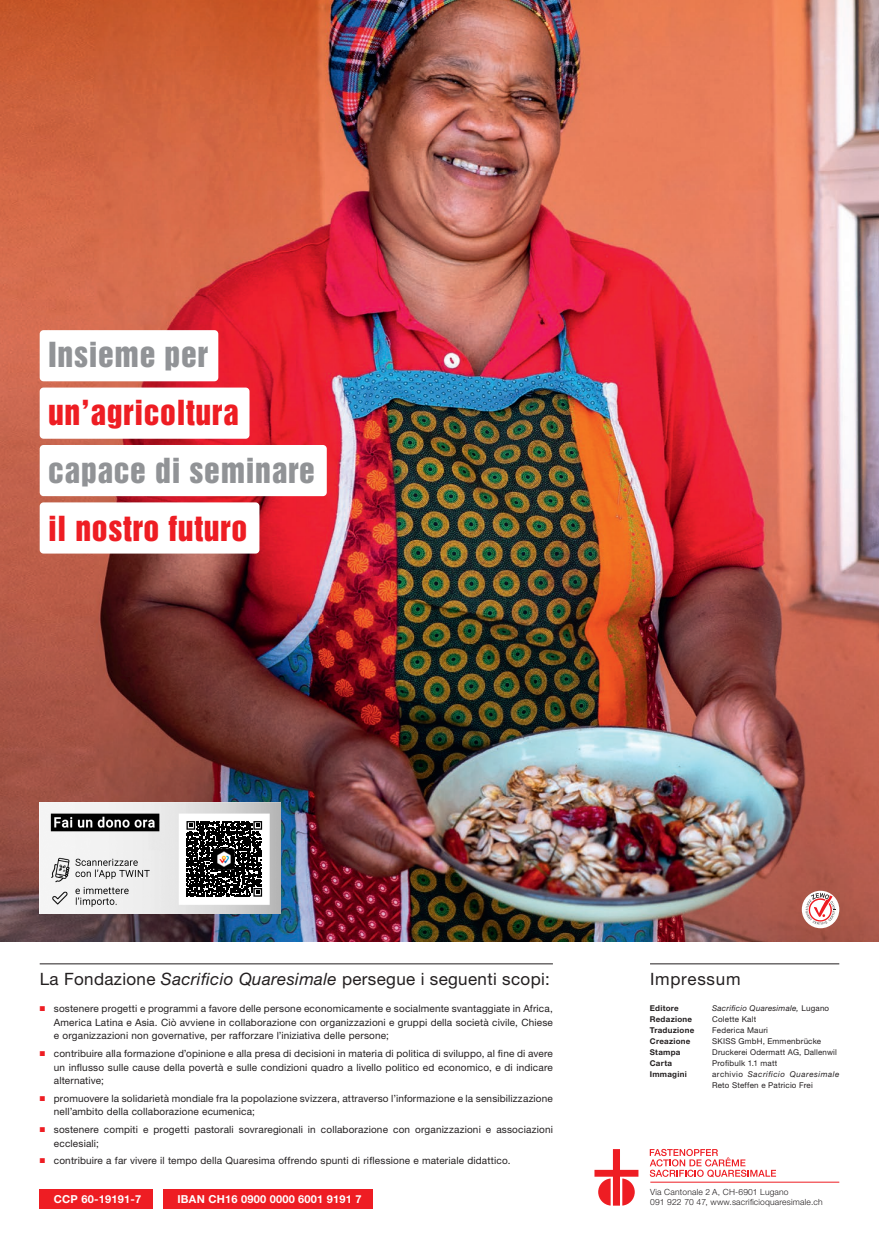
<style>
.page{position:relative;width:879px;height:1248px;background:#fff}
.page>*{position:absolute;margin:0;border:0;box-sizing:border-box;transform-origin:0 0}
.t1{font:31.6px "Helvetica Inserat LT Std";letter-spacing:.02em;color:#ee1d23}
.t2{font:31.6px "Helvetica Inserat LT Std";letter-spacing:.02em;color:#919396}
.t3{font:17px "Helvetica Neue LT Std";letter-spacing:.02em;color:#231f20}
.t4{font:17px "Helvetica Neue LT Std";letter-spacing:.045em;color:#231f20}
.t5{font:700 11px "Helvetica Neue LT Std";letter-spacing:.02em;color:#fff}
.t6{font:10px/13.5px "Helvetica Neue LT Std";letter-spacing:.015em;color:#231f20;text-align:justify}
.t7{font:300 8.5px/10px "Helvetica Neue LT Std";letter-spacing:.02em;color:#231f20}
.t8{font:8px/11px "Helvetica Neue LT Std";letter-spacing:.025em;color:#231f20}
.t9{font:700 8px "Helvetica Neue LT Std";letter-spacing:.03em;color:#231f20}
.t10{font:italic 8px "Helvetica Neue LT Std";letter-spacing:.03em;color:#231f20}
.s1{font-style:italic}
.s2{color:#ee1d23}
.s3{font-style:normal}
</style>
<div class="page">
<svg style="left:594px;top:1149px;width:44px;height:56px"></svg>
<svg style="left:650px;top:1148px;width:126px;height:29px"></svg>
<hr style="left:650px;top:1181px;width:189px;height:1px;background:#ee1d23">
<div style="left:163px;top:1188px;width:210px;height:20px;background:#ee1d23"></div>
<div style="left:40px;top:1188px;width:113px;height:20px;background:#ee1d23"></div>
<hr style="left:650px;top:963px;width:189px;height:1px;background:#231f20">
<hr style="left:40px;top:963px;width:513px;height:1px;background:#231f20">
<img style="left:0;top:0;width:879px;height:941px">
<svg style="left:802px;top:890px;width:37px;height:38px"></svg>
<svg style="left:805px;top:892px;width:30px;height:32px"></svg>
<div style="left:40px;top:330px;width:178px;height:51px;background:#fff;border-radius:4px"></div>
<div style="left:40px;top:445px;width:287px;height:51px;background:#fff;border-radius:4px"></div>
<div style="left:40px;top:387px;width:209px;height:51px;background:#fff;border-radius:4px"></div>
<div style="left:40px;top:502px;width:219px;height:51px;background:#fff;border-radius:4px"></div>
<img style="left:40px;top:802px;width:241px;height:111px">
<div style="left:184px;top:818px;width:81px;height:81px;background:#fff"></div>
<svg style="left:186px;top:821px;width:76px;height:75px"></svg>
<img style="left:214px;top:848px;width:21px;height:21px">
<h1 class="t2" style="left:48px;top:335px;width:161px">Insieme per</h1>
<h1 class="t1" style="left:48px;top:393px;width:192px">un’agricoltura</h1>
<h1 class="t2" style="left:48px;top:451px;width:268px">capace di seminare</h1>
<h1 class="t1" style="left:48px;top:509px;width:200px">il nostro futuro</h1>
<h2 class="t3" style="left:40px;top:969px;width:512px">La Fondazione <span class="s1">Sacrificio Quaresimale</span> persegue i seguenti scopi:</h2>
<p class="t6" style="left:54px;top:1001px;width:500px;text-indent:-14px"><span class="s2">■</span> sostenere progetti e programmi a favore delle persone economicamente e socialmente svantaggiate in Africa, America Latina e Asia. Ciò avviene in collaborazione con organizzazioni e gruppi della società civile, Chiese e organizzazioni non governative, per rafforzare l’iniziativa delle persone;</p>
<p class="t6" style="left:54px;top:1046px;width:500px;text-indent:-14px"><span class="s2">■</span> contribuire alla formazione d’opinione e alla presa di decisioni in materia di politica di sviluppo, al fine di avere un influsso sulle cause della povertà e sulle condizioni quadro a livello politico ed economico, e di indicare alternative;</p>
<p class="t6" style="left:54px;top:1091px;width:500px;text-indent:-14px"><span class="s2">■</span> promuovere la solidarietà mondiale fra la popolazione svizzera, attraverso l’informazione e la sensibilizzazione nell’ambito della collaborazione ecumenica;</p>
<p class="t6" style="left:54px;top:1122px;width:500px;text-indent:-14px"><span class="s2">■</span> sostenere compiti e progetti pastorali sovraregionali in collaborazione con organizzazioni e associazioni ecclesiali;</p>
<p class="t6" style="left:40px;top:1153px;width:472px"><span class="s2">■</span> contribuire a far vivere il tempo della Quaresima offrendo spunti di riflessione e materiale didattico.</p>
<p class="t5" style="left:54px;top:1191px;width:89px">CCP 60-19191-7</p>
<p class="t5" style="left:177px;top:1191px;width:186px">IBAN CH16 0900 0000 6001 9191 7</p>
<h2 class="t4" style="left:650px;top:969px;width:92px">Impressum</h2>
<p class="t9" style="left:650px;top:1002px;width:31px">Editore</p>
<p class="t10" style="left:712px;top:1003px;width:119px">Sacrificio Quaresimale, <span class="s3">Lugano</span></p>
<p class="t9" style="left:650px;top:1013px;width:44px">Redazione</p>
<p class="t8" style="left:712px;top:1013px;width:46px">Colette Kalt</p>
<p class="t9" style="left:650px;top:1024px;width:46px">Traduzione</p>
<p class="t8" style="left:712px;top:1024px;width:57px">Federica Mauri</p>
<p class="t9" style="left:650px;top:1035px;width:42px">Creazione</p>
<p class="t8" style="left:712px;top:1035px;width:111px">SKISS GmbH, Emmenbrücke</p>
<p class="t9" style="left:650px;top:1046px;width:32px">Stampa</p>
<p class="t8" style="left:712px;top:1046px;width:126px">Druckerei Odermatt AG, Dallenwil</p>
<p class="t9" style="left:650px;top:1057px;width:24px">Carta</p>
<p class="t8" style="left:712px;top:1057px;width:67px">Profibulk 1.1 matt</p>
<p class="t9" style="left:650px;top:1068px;width:38px">Immagini</p>
<p class="t8" style="left:712px;top:1068px;width:129px">archivio <span class="s1">Sacrificio Quaresimale<br></span>Reto Steffen e Patricio Frei</p>
<p class="t7" style="left:650px;top:1187px;width:174px">Via Cantonale 2 A, CH-6901 Lugano<br>091 922 70 47, www.sacrificioquaresimale.ch</p>
</div>
